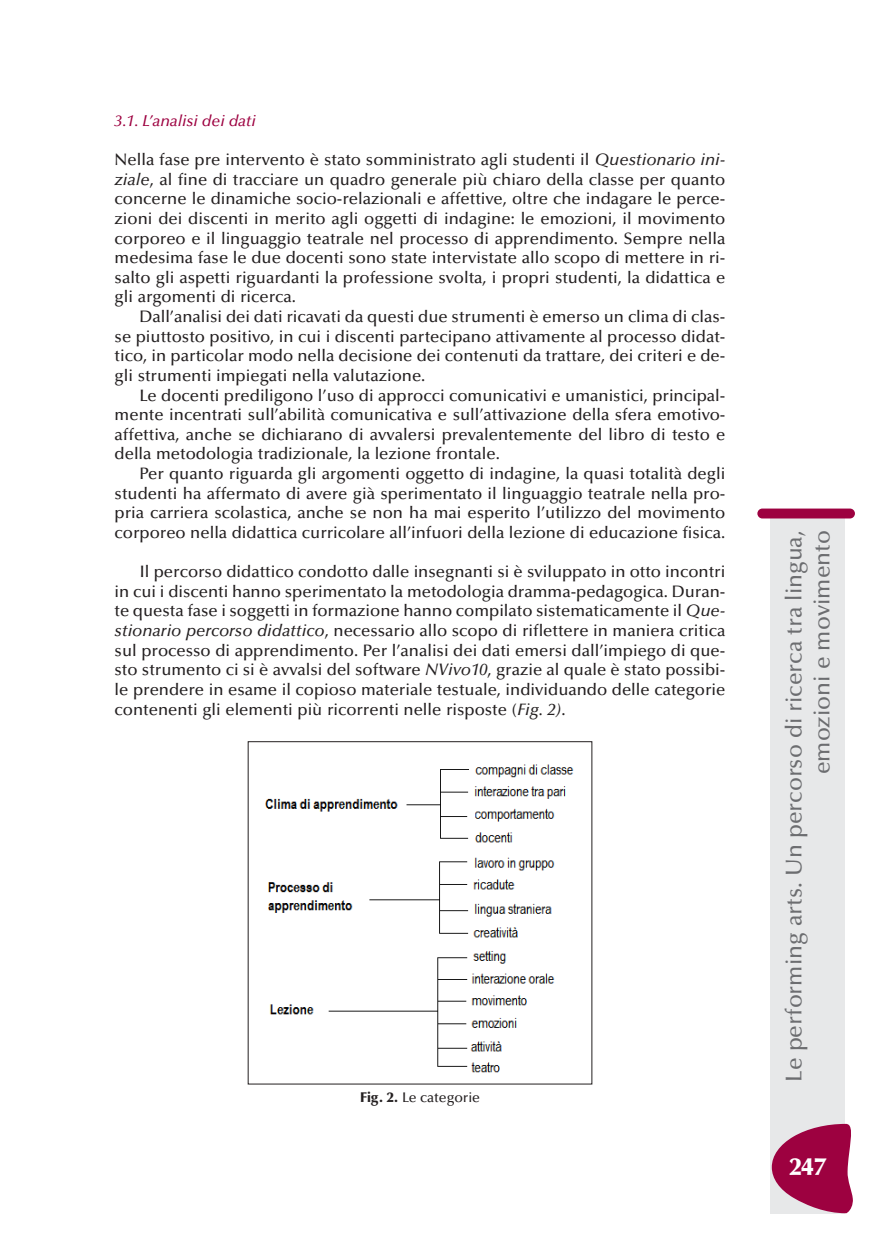
<style>
.page{position:relative;width:869px;height:1241px;background:#fff}
.page>*{position:absolute;margin:0;border:0;box-sizing:border-box;transform-origin:0 0}
.t1{font:900 24.5px "Optima";color:#fff}
.t2{font:500 22.75px/28px "Optima";color:#6c6d70;text-align:right}
.t3{font:500 16.62px/19.6px "Optima";color:#231f20;text-align:justify}
.t4{font:italic 500 15.75px "Optima";color:#9d0140}
.t5{font:500 14px "Optima";color:#231f20}
.s1{font-style:italic}
.s2{font-weight:900}
</style>
<div class="page">
<img style="left:265px;top:764px;width:309px;height:309px">
<div style="left:770px;top:516px;width:74px;height:697px;background:#e7e8e9"></div>
<div style="left:757px;top:508px;width:97px;height:10px;background:#9d0140;border-radius:5px"></div>
<svg style="left:771px;top:1123px;width:82px;height:89px"></svg>
<p class="t4" style="left:115px;top:114px;width:143px">3.1. L’analisi dei dati</p>
<p class="t3" style="left:115px;top:151px;width:612px">Nella fase pre intervento è stato somministrato agli studenti il <span class="s1">Questionario ini&shy;ziale</span>, al fine di tracciare un quadro generale più chiaro della classe per quanto concerne le dinamiche socio-relazionali e affettive, oltre che indagare le perce&shy;zioni dei discenti in merito agli oggetti di indagine: le emozioni, il movimento corporeo e il linguaggio teatrale nel processo di apprendimento. Sempre nella medesima fase le due docenti sono state intervistate allo scopo di mettere in ri&shy;salto gli aspetti riguardanti la professione svolta, i propri studenti, la didattica e gli argomenti di ricerca.</p>
<p class="t3" style="left:115px;top:308px;width:612px;text-indent:25px">Dall’analisi dei dati ricavati da questi due strumenti è emerso un clima di clas&shy;se piuttosto positivo, in cui i discenti partecipano attivamente al processo didat&shy;tico, in particolar modo nella decisione dei contenuti da trattare, dei criteri e de&shy;gli strumenti impiegati nella valutazione.</p>
<p class="t3" style="left:115px;top:387px;width:612px;text-indent:25px">Le docenti prediligono l’uso di approcci comunicativi e umanistici, principal&shy;mente incentrati sull’abilità comunicativa e sull’attivazione della sfera emotivo&shy;affettiva, anche se dichiarano di avvalersi prevalentemente del libro di testo e della metodologia tradizionale, la lezione frontale.</p>
<p class="t3" style="left:115px;top:465px;width:612px;text-indent:25px">Per quanto riguarda gli argomenti oggetto di indagine, la quasi totalità degli studenti ha affermato di avere già sperimentato il linguaggio teatrale nella pro&shy;pria carriera scolastica, anche se non ha mai esperito l’utilizzo del movimento corporeo nella didattica curricolare all’infuori della lezione di educazione fisica.</p>
<p class="t3" style="left:114px;top:563px;width:612px;text-indent:25px">Il percorso didattico condotto dalle insegnanti si è sviluppato in otto incontri in cui i discenti hanno sperimentato la metodologia dramma-pedagogica. Duran&shy;te questa fase i soggetti in formazione hanno compilato sistematicamente il <span class="s1">Que&shy;stionario percorso didattico</span>, necessario allo scopo di riflettere in maniera critica sul processo di apprendimento. Per l’analisi dei dati emersi dall’impiego di que&shy;sto strumento ci si è avvalsi del software <span class="s1">NVivo10</span>, grazie al quale è stato possibi&shy;le prendere in esame il copioso materiale testuale, individuando delle categorie contenenti gli elementi più ricorrenti nelle risposte (<span class="s1">Fig. 2)</span>.</p>
<p class="t5" style="left:360px;top:1091px;width:121px"><span class="s2">Fig. 2.</span> Le categorie</p>
<h2 class="t2" style="left:781px;top:1081px;width:552px;rotate:-90deg">Le performing arts. Un percorso di ricerca tra lingua, emozioni e movimento</h2>
<h1 class="t1" style="left:789px;top:1156px;width:38px">247</h1>
</div>
